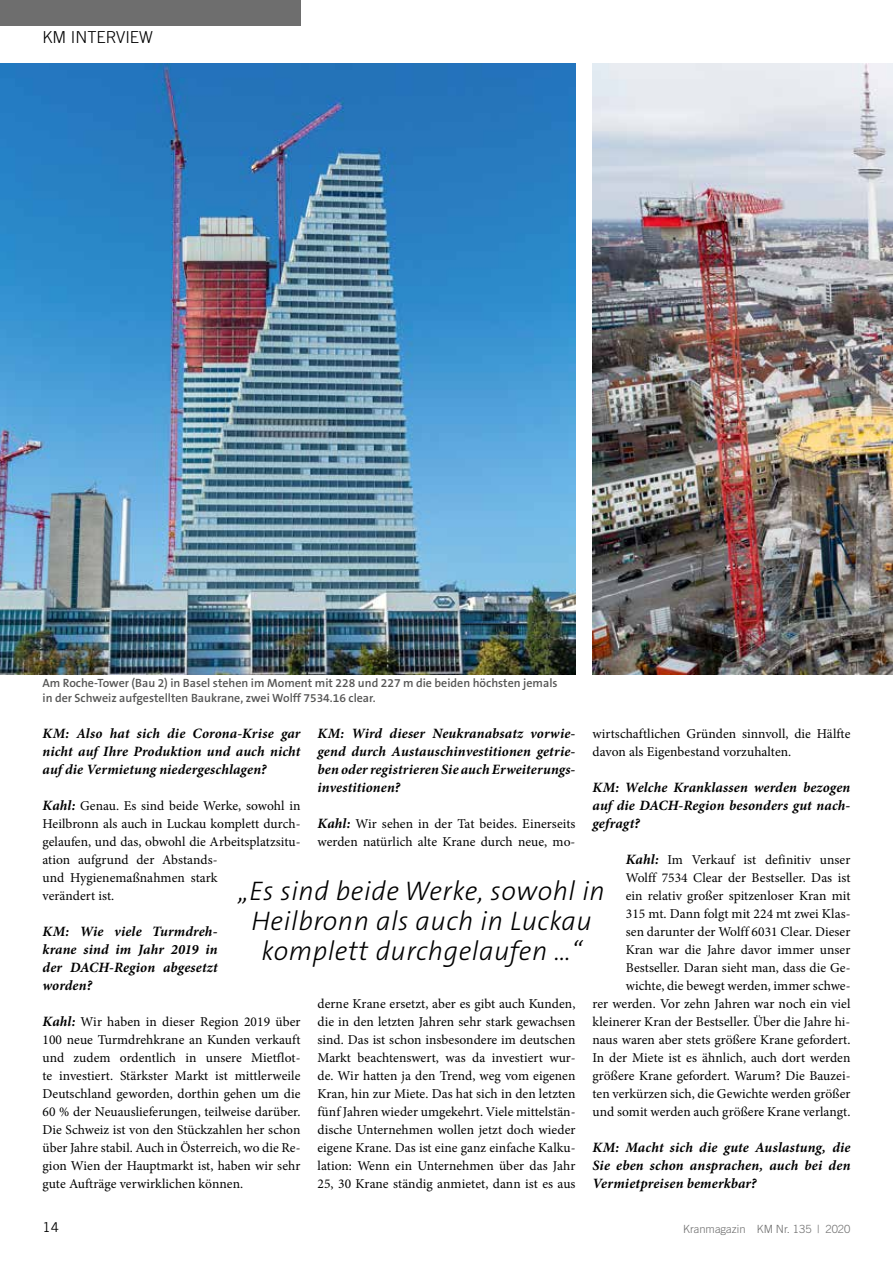
<style>
.page{position:relative;width:893px;height:1263px;background:#fff}
.page>*{position:absolute;margin:0;border:0;box-sizing:border-box;transform-origin:0 0}
.t1{font:italic 300 27px/30px "The Sans B3";letter-spacing:.02em;color:#000;text-align:center}
.t2{font:300 16.5px "Trade Gothic";color:#000}
.t3{font:italic 700 14.25px/18px "Minion Pro";letter-spacing:.01em;color:#000;text-align:justify}
.t4{font:13.5px/18px "Minion Pro";letter-spacing:.005em;color:#000}
.t5{font:13.5px "Trade Gothic";color:#000}
.t6{font:600 12px/15px "The Sans B6";color:#565655}
.t7{font:300 11.25px "Trade Gothic";color:#6e6e6e}
.s1{font-weight:700;font-style:italic;font-size:14.25px}
</style>
<div class="page">
<div style="left:0;top:0;width:300px;height:26px;background:#6e6e6e"></div>
<img style="left:0;top:63px;width:575px;height:611px">
<img style="left:592px;top:64px;width:301px;height:610px">
<p class="t2" style="left:43px;top:27px;width:112px">KM INTERVIEW</p>
<p class="t6" style="left:43px;top:676px;width:516px">Am Roche-Tower (Bau 2) in Basel stehen im Moment mit 228 und 227 m die beiden höchsten jemals in der Schweiz aufgestellten Baukrane, zwei Wolff 7534.16 clear.</p>
<p class="t3" style="left:317px;top:725px;width:259px">KM: Wird dieser Neukranabsatz vorwie&shy;gend durch Austauschinvestitionen getrie&shy;ben oder registrieren Sie auch Erweiterungs&shy;investitionen?</p>
<p class="t4" style="left:317px;top:815px;width:259px"><span class="s1">Kahl:</span> Wir sehen in der Tat beides. Einerseits werden natürlich alte Krane durch neue, mo-</p>
<p class="t3" style="left:43px;top:725px;width:259px">KM: Also hat sich die Corona-Krise gar nicht auf Ihre Produktion und auch nicht auf die Vermietung niedergeschlagen?</p>
<p class="t4" style="left:43px;top:797px;width:259px"><span class="s1">Kahl:</span> Genau. Es sind beide Werke, sowohl in Heilbronn als auch in Luckau komplett durch&shy;gelaufen, und das, obwohl die Arbeitsplatzsitu&shy;ation aufgrund der Abstands-<br>und Hygienemaßnahmen stark<br>verändert ist.</p>
<p class="t3" style="left:43px;top:923px;width:177px">KM: Wie viele Turmdreh&shy;krane sind im Jahr 2019 in der DACH-Region abgesetzt worden?</p>
<p class="t4" style="left:43px;top:1013px;width:259px;text-align:justify"><span class="s1">Kahl:</span> Wir haben in dieser Region 2019 über 100 neue Turmdrehkrane an Kunden verkauft und zudem ordentlich in unsere Mietflot&shy;te investiert. Stärkster Markt ist mittlerweile Deutschland geworden, dorthin gehen um die 60 % der Neuauslieferungen, teilweise darüber.<br>Die Schweiz ist von den Stückzahlen her schon über Jahre stabil. Auch in Österreich, wo die Re&shy;gion Wien der Hauptmarkt ist, haben wir sehr gute Aufträge verwirklichen können.</p>
<p class="t4" style="left:592px;top:725px;width:259px">wirtschaftlichen Gründen sinnvoll, die Hälfte davon als Eigenbestand vorzuhalten.</p>
<p class="t3" style="left:592px;top:779px;width:259px">KM: Welche Kranklassen werden bezogen auf die DACH-Region besonders gut nach&shy;gefragt?</p>
<p class="t4" style="left:592px;top:851px;width:259px;text-align:right"><span class="s1">Kahl:</span> Im Verkauf ist definitiv unser Wolff 7534 Clear der Bestseller. Das ist<br>ein relativ großer spitzenloser Kran mit<br>315 mt. Dann folgt mit 224 mt zwei Klas-<br>sen darunter der Wolff 6031 Clear. Dieser<br>Kran war die Jahre davor immer unser Bestseller. Daran sieht man, dass die Ge&shy;wichte, die bewegt werden, immer schwe-<br>rer werden. Vor zehn Jahren war noch ein viel kleinerer Kran der Bestseller. Über die Jahre hi&shy;naus waren aber stets größere Krane gefordert.<br>In der Miete ist es ähnlich, auch dort werden größere Krane gefordert. Warum? Die Bauzei&shy;ten verkürzen sich, die Gewichte werden größer und somit werden auch größere Krane verlangt.</p>
<p class="t3" style="left:592px;top:1139px;width:259px">KM: Macht sich die gute Auslastung, die Sie eben schon ansprachen, auch bei den Vermietpreisen bemerkbar?</p>
<h1 class="t1" style="left:238px;top:877px;width:368px">„Es sind beide Werke, sowohl in<br>Heilbronn als auch in Luckau komplett durchgelaufen …“</h1>
<p class="t4" style="left:317px;top:995px;width:259px;text-align:justify">derne Krane ersetzt, aber es gibt auch Kunden, die in den letzten Jahren sehr stark gewachsen sind. Das ist schon insbesondere im deutschen Markt beachtenswert, was da investiert wur&shy;de. Wir hatten ja den Trend, weg vom eigenen Kran, hin zur Miete. Das hat sich in den letzten fünf Jahren wieder umgekehrt. Viele mittelstän&shy;dische Unternehmen wollen jetzt doch wieder eigene Krane. Das ist eine ganz einfache Kalku&shy;lation: Wenn ein Unternehmen über das Jahr 25, 30 Krane ständig anmietet, dann ist es aus</p>
<p class="t5" style="left:43px;top:1219px;width:18px">14</p>
<p class="t7" style="left:683px;top:1222px;width:169px">Kranmagazin KM Nr. 135 | 2020</p>
</div>
